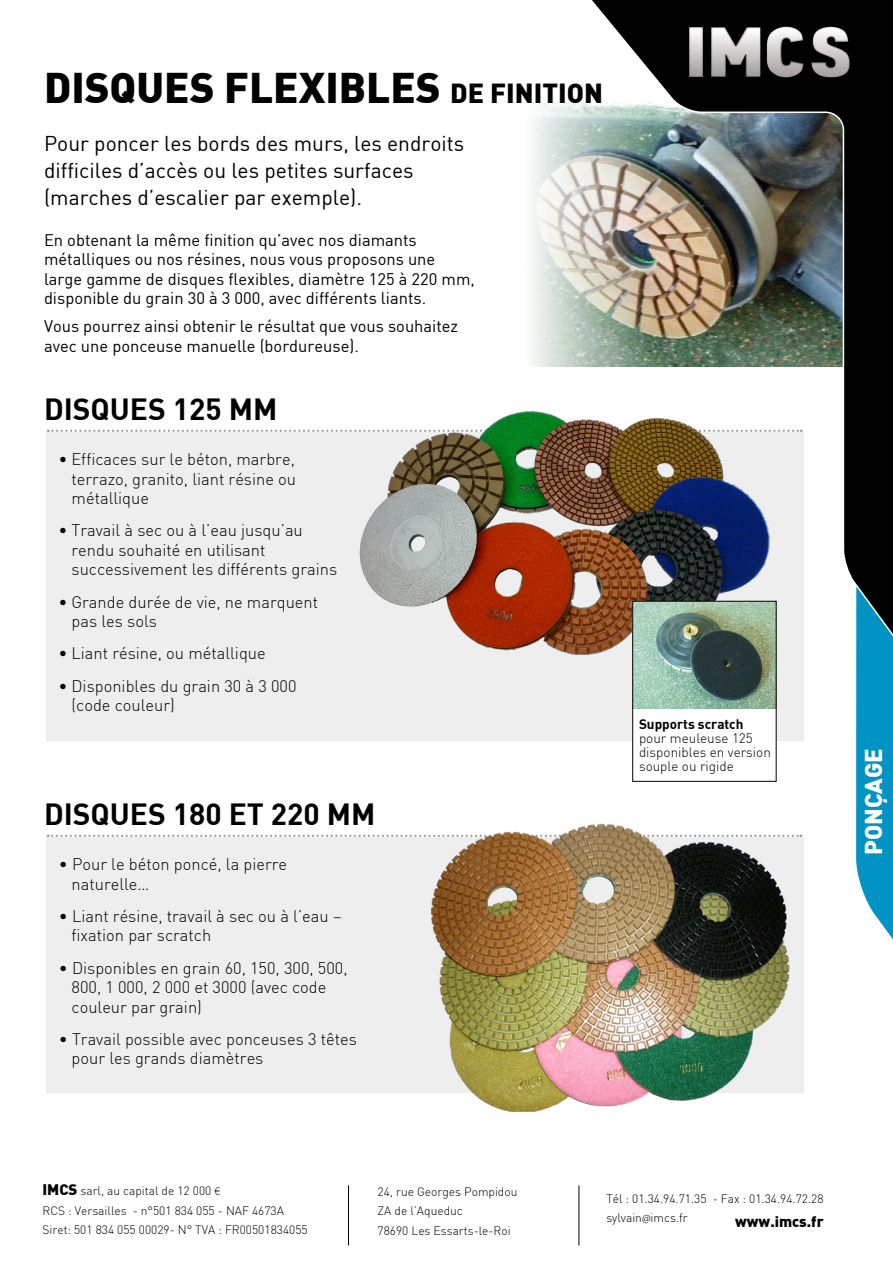
<style>
.page{position:relative;width:893px;height:1263px;background:#fff}
.page>*{position:absolute;margin:0;border:0;box-sizing:border-box;transform-origin:0 0}
.t1{font:900 42px "DIN";color:#000}
.t2{font:700 30px "DIN";color:#000}
.t3{font:900 23.85px "DIN";color:#fff}
.t4{font:21px/27px "DIN";color:#000}
.t5{font:300 16.5px/19.5px "DIN";color:#000}
.t6{font:16.5px/19.5px "DIN";color:#000}
.t7{font:900 15px "DIN";color:#000}
.t8{font:300 13.5px/13.8px "DIN";color:#000}
.t9{font:700 13.5px "DIN";color:#000}
.t10{font:300 12px/19.5px "DIN";color:#000}
.s1{font-size:27px}
.s2{font-weight:500}
.s3{font-weight:900;font-size:15px}
.s4{font-family:"Myriad Pro"}
</style>
<div class="page">
<svg style="left:404px;top:102px;width:489px;height:837px"></svg>
<img style="left:582px;top:0;width:311px;height:733px">
<img style="left:689px;top:27px;width:14px;height:50px">
<img style="left:711px;top:27px;width:49px;height:50px">
<img style="left:767px;top:27px;width:36px;height:50px">
<img style="left:811px;top:27px;width:39px;height:50px">
<hr style="left:348px;top:1185px;width:1px;height:60px;background:#000">
<hr style="left:579px;top:1185px;width:1px;height:60px;background:#000">
<svg style="left:48px;top:430px;width:754px;height:2px"></svg>
<svg style="left:48px;top:835px;width:753px;height:2px"></svg>
<div style="left:46px;top:433px;width:758px;height:308px;background:#eee"></div>
<div style="left:46px;top:838px;width:758px;height:255px;background:#eee"></div>
<img style="left:426px;top:789px;width:366px;height:323px">
<img style="left:355px;top:411px;width:416px;height:244px">
<div style="left:633px;top:601px;width:143px;height:180px;background:#fff"></div>
<img style="left:634px;top:603px;width:140px;height:106px">
<div style="left:632px;top:601px;width:144px;height:180px;border:1px solid #000"></div>
<h1 class="t1" style="left:44px;top:60px;width:560px">DISQUES FLEXIBLES <span class="s1">DE FINITION</span></h1>
<p class="t4" style="left:44px;top:130px;width:422px">Pour poncer les bords des murs, les endroits difficiles d’accès ou les petites surfaces (marches d’escalier par exemple).</p>
<p class="t6" style="left:44px;top:230px;width:432px">En obtenant la même finition qu’avec nos diamants métalliques ou nos résines, nous vous proposons une large gamme de disques flexibles, diamètre 125 à 220 mm, disponible du grain 30 à 3 000, avec différents liants.</p>
<p class="t6" style="left:44px;top:316px;width:416px">Vous pourrez ainsi obtenir le résultat que vous souhaitez avec une ponceuse manuelle (bordureuse).</p>
<h2 class="t2" style="left:44px;top:390px;width:235px">DISQUES 125 MM</h2>
<p class="t5" style="left:72px;top:449px;width:226px;text-align:justify;text-indent:-13px"><span class="s2">•</span> Efficaces sur le béton, marbre, terrazo, granito, liant résine ou métallique</p>
<p class="t5" style="left:72px;top:520px;width:267px;text-indent:-13px"><span class="s2">•</span> Travail à sec ou à l’eau jusqu’au rendu souhaité en utilisant successivement les différents grains</p>
<p class="t5" style="left:72px;top:592px;width:248px;text-indent:-13px"><span class="s2">•</span> Grande durée de vie, ne marquent pas les sols</p>
<p class="t5" style="left:59px;top:643px;width:208px"><span class="s2">•</span> Liant résine, ou métallique</p>
<p class="t5" style="left:72px;top:676px;width:227px;text-indent:-13px"><span class="s2">•</span> Disponibles du grain 30 à 3 000 (code couleur)</p>
<h2 class="t2" style="left:44px;top:795px;width:333px">DISQUES 180 ET 220 MM</h2>
<p class="t5" style="left:72px;top:854px;width:217px;text-indent:-13px">• Pour le béton poncé, la pierre naturelle…</p>
<p class="t5" style="left:72px;top:906px;width:271px;text-indent:-13px">• Liant résine, travail à sec ou à l’eau – fixation par scratch</p>
<p class="t5" style="left:72px;top:958px;width:278px;text-indent:-13px">• Disponibles en grain 60, 150, 300, 500,<br>800, 1 000, 2 000 et 3000 (avec code couleur par grain)</p>
<p class="t5" style="left:72px;top:1029px;width:287px;text-indent:-13px">• Travail possible avec ponceuses 3 têtes pour les grands diamètres</p>
<p class="t9" style="left:639px;top:716px;width:106px">Supports scratch</p>
<p class="t8" style="left:639px;top:731px;width:133px">pour meuleuse 125 disponibles en version souple ou rigide</p>
<h3 class="t3" style="left:858px;top:855px;width:108px;rotate:-90deg">PONÇAGE</h3>
<p class="t10" style="left:43px;top:1181px;width:267px"><span class="s3">IMCS</span> sarl, au capital de 12 000 <span class="s4">€<br></span>RCS : Versailles - n°501 834 055 - NAF 4673A<br>Siret: 501 834 055 00029- N° TVA : FR00501834055</p>
<p class="t10" style="left:606px;top:1188px;width:219px">Tél : 01.34.94.71.35 - Fax : 01.34.94.72.28 sylvain<span class="s4">@</span>imcs.fr</p>
<p class="t10" style="left:378px;top:1181px;width:141px">24, rue Georges Pompidou<br>ZA de l’Aqueduc<br>78690 Les Essarts-le-Roi</p>
<p class="t7" style="left:735px;top:1211px;width:90px">www.imcs.fr</p>
</div>
